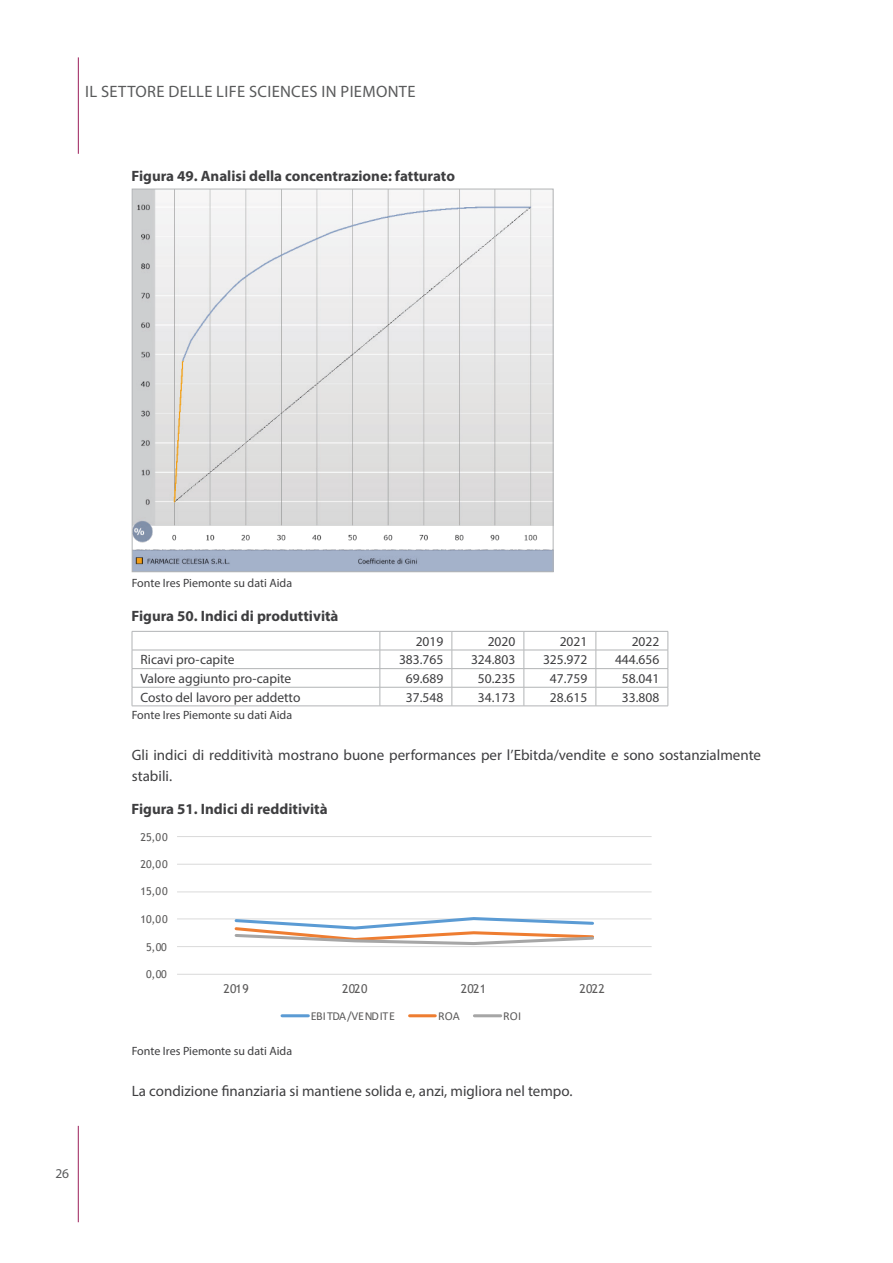
<style>
.page{position:relative;width:893px;height:1263px;background:#fff}
.page>*{position:absolute;margin:0;border:0;box-sizing:border-box;transform-origin:0 0}
.t1{font:16.5px "Myriad Pro";letter-spacing:.02em;color:#595a5b}
.Testo{font:15px/20.5px "Myriad Pro";color:#3e3e40}
.Titolo_tabella_figur{font:700 15px "Myriad Pro";color:#3e3e40}
.Testo_cella{font:13.5px "Myriad Pro";color:#3e3e40}
.Testo_colonna{font:13.5px "Myriad Pro";color:#3e3e40}
.t2{font:13.5px "Myriad Pro";color:#595a5b}
.t3{font:12.15px "Calibri";letter-spacing:.005em;color:#5b5a5a}
.t4{font:12.15px "Trebuchet MS";letter-spacing:.03em;color:#5b5a5a}
.Fonte{font:12px "Myriad Pro";color:#3e3e40}
.t5{font:10.8px "Trebuchet MS";letter-spacing:-.025em;color:#5b5a5a}
</style>
<div class="page">
<hr style="left:78px;top:1126px;width:1px;height:96px;background:#9b1f5a">
<hr style="left:78px;top:57px;width:1px;height:97px;background:#9b1f5a">
<img style="left:134px;top:191px;width:417px;height:379px">
<hr style="left:132px;top:631px;width:248px;height:1px;background:#b2b4b6">
<hr style="left:380px;top:631px;width:72px;height:1px;background:#b2b4b6">
<hr style="left:452px;top:631px;width:72px;height:1px;background:#b2b4b6">
<hr style="left:524px;top:631px;width:72px;height:1px;background:#b2b4b6">
<hr style="left:596px;top:631px;width:72px;height:1px;background:#b2b4b6">
<hr style="left:132px;top:650px;width:248px;height:1px;background:#b2b4b6">
<hr style="left:380px;top:650px;width:72px;height:1px;background:#b2b4b6">
<hr style="left:452px;top:650px;width:72px;height:1px;background:#b2b4b6">
<hr style="left:524px;top:650px;width:72px;height:1px;background:#b2b4b6">
<hr style="left:596px;top:650px;width:72px;height:1px;background:#b2b4b6">
<hr style="left:132px;top:668px;width:248px;height:1px;background:#b2b4b6">
<hr style="left:380px;top:668px;width:72px;height:1px;background:#b2b4b6">
<hr style="left:452px;top:668px;width:72px;height:1px;background:#b2b4b6">
<hr style="left:524px;top:668px;width:72px;height:1px;background:#b2b4b6">
<hr style="left:596px;top:668px;width:72px;height:1px;background:#b2b4b6">
<hr style="left:132px;top:687px;width:248px;height:1px;background:#b2b4b6">
<svg style="left:132px;top:632px;width:1px;height:74px"></svg>
<hr style="left:380px;top:687px;width:72px;height:1px;background:#b2b4b6">
<svg style="left:380px;top:632px;width:1px;height:74px"></svg>
<hr style="left:452px;top:687px;width:72px;height:1px;background:#b2b4b6">
<svg style="left:452px;top:632px;width:1px;height:74px"></svg>
<hr style="left:524px;top:687px;width:72px;height:1px;background:#b2b4b6">
<svg style="left:524px;top:632px;width:1px;height:74px"></svg>
<hr style="left:596px;top:687px;width:72px;height:1px;background:#b2b4b6">
<svg style="left:596px;top:632px;width:1px;height:74px"></svg>
<svg style="left:668px;top:631px;width:1px;height:75px"></svg>
<hr style="left:132px;top:706px;width:248px;height:1px;background:#b2b4b6">
<hr style="left:380px;top:706px;width:72px;height:1px;background:#b2b4b6">
<hr style="left:452px;top:706px;width:72px;height:1px;background:#b2b4b6">
<hr style="left:524px;top:706px;width:72px;height:1px;background:#b2b4b6">
<hr style="left:596px;top:706px;width:72px;height:1px;background:#b2b4b6">
<hr style="left:177px;top:946px;width:475px;height:1px;background:#dadada">
<hr style="left:177px;top:918px;width:475px;height:1px;background:#dadada">
<hr style="left:177px;top:891px;width:475px;height:1px;background:#dadada">
<hr style="left:177px;top:864px;width:475px;height:1px;background:#dadada">
<hr style="left:177px;top:836px;width:475px;height:1px;background:#dadada">
<hr style="left:177px;top:974px;width:475px;height:1px;background:#dadada">
<svg style="left:233px;top:917px;width:363px;height:28px"></svg>
<hr style="left:282px;top:1014px;width:26px;height:3px;background:#5b9bd4">
<hr style="left:410px;top:1014px;width:25px;height:3px;background:#ee7d31">
<hr style="left:474px;top:1014px;width:27px;height:3px;background:#a6a6a6">
<p class="t1" style="left:85px;top:82px;width:332px">IL SETTORE DELLE LIFE SCIENCES IN PIEMONTE</p>
<p class="Titolo_tabella_figur" style="left:132px;top:166px;width:325px">Figura 49. Analisi della concentrazione: fatturato</p>
<p class="t2" style="left:55px;top:1165px;width:15px">26</p>
<p class="Fonte" style="left:132px;top:576px;width:162px">Fonte Ires Piemonte su dati Aida</p>
<p class="Titolo_tabella_figur" style="left:132px;top:606px;width:208px">Figura 50. Indici di produttività</p>
<p class="Testo_cella" style="left:416px;top:633px;width:29px">2019</p>
<p class="Testo_cella" style="left:488px;top:633px;width:29px">2020</p>
<p class="Testo_cella" style="left:560px;top:633px;width:29px">2021</p>
<p class="Testo_cella" style="left:632px;top:633px;width:29px">2022</p>
<p class="Testo_colonna" style="left:141px;top:651px;width:96px">Ricavi pro-capite</p>
<p class="Testo_cella" style="left:399px;top:651px;width:46px">383.765</p>
<p class="Testo_cella" style="left:471px;top:651px;width:46px">324.803</p>
<p class="Testo_cella" style="left:543px;top:651px;width:46px">325.972</p>
<p class="Testo_cella" style="left:615px;top:651px;width:46px">444.656</p>
<p class="Testo_colonna" style="left:141px;top:670px;width:152px">Valore aggiunto pro-capite</p>
<p class="Testo_cella" style="left:406px;top:670px;width:39px">69.689</p>
<p class="Testo_cella" style="left:478px;top:670px;width:39px">50.235</p>
<p class="Testo_cella" style="left:550px;top:670px;width:39px">47.759</p>
<p class="Testo_cella" style="left:622px;top:670px;width:39px">58.041</p>
<p class="Testo_colonna" style="left:141px;top:689px;width:161px">Costo del lavoro per addetto</p>
<p class="Testo_cella" style="left:406px;top:689px;width:39px">37.548</p>
<p class="Testo_cella" style="left:478px;top:689px;width:39px">34.173</p>
<p class="Testo_cella" style="left:550px;top:689px;width:39px">28.615</p>
<p class="Testo_cella" style="left:622px;top:689px;width:39px">33.808</p>
<p class="Fonte" style="left:132px;top:708px;width:162px">Fonte Ires Piemonte su dati Aida</p>
<p class="Testo" style="left:132px;top:745px;width:631px">Gli indici di redditività mostrano buone performances per l’Ebitda/vendite e sono sostanzialmente stabili.</p>
<p class="Titolo_tabella_figur" style="left:132px;top:799px;width:198px">Figura 51. Indici di redditività</p>
<p class="t5" style="left:141px;top:830px;width:29px">25,00</p>
<p class="t5" style="left:141px;top:857px;width:29px">20,00</p>
<p class="t5" style="left:141px;top:885px;width:29px">15,00</p>
<p class="t5" style="left:141px;top:913px;width:29px">10,00</p>
<p class="t5" style="left:146px;top:940px;width:22px">5,00</p>
<p class="t5" style="left:146px;top:967px;width:22px">0,00</p>
<p class="t4" style="left:223px;top:981px;width:27px">2019</p>
<p class="t4" style="left:342px;top:981px;width:27px">2020</p>
<p class="t4" style="left:461px;top:981px;width:27px">2021</p>
<p class="t4" style="left:579px;top:981px;width:27px">2022</p>
<p class="t3" style="left:311px;top:1007px;width:86px">EBITDA/VENDITE</p>
<p class="t3" style="left:438px;top:1007px;width:23px">ROA</p>
<p class="t3" style="left:503px;top:1007px;width:19px">ROI</p>
<p class="Fonte" style="left:132px;top:1044px;width:162px">Fonte Ires Piemonte su dati Aida</p>
<p class="Testo" style="left:132px;top:1081px;width:441px">La condizione finanziaria si mantiene solida e, anzi, migliora nel tempo.</p>
</div>
